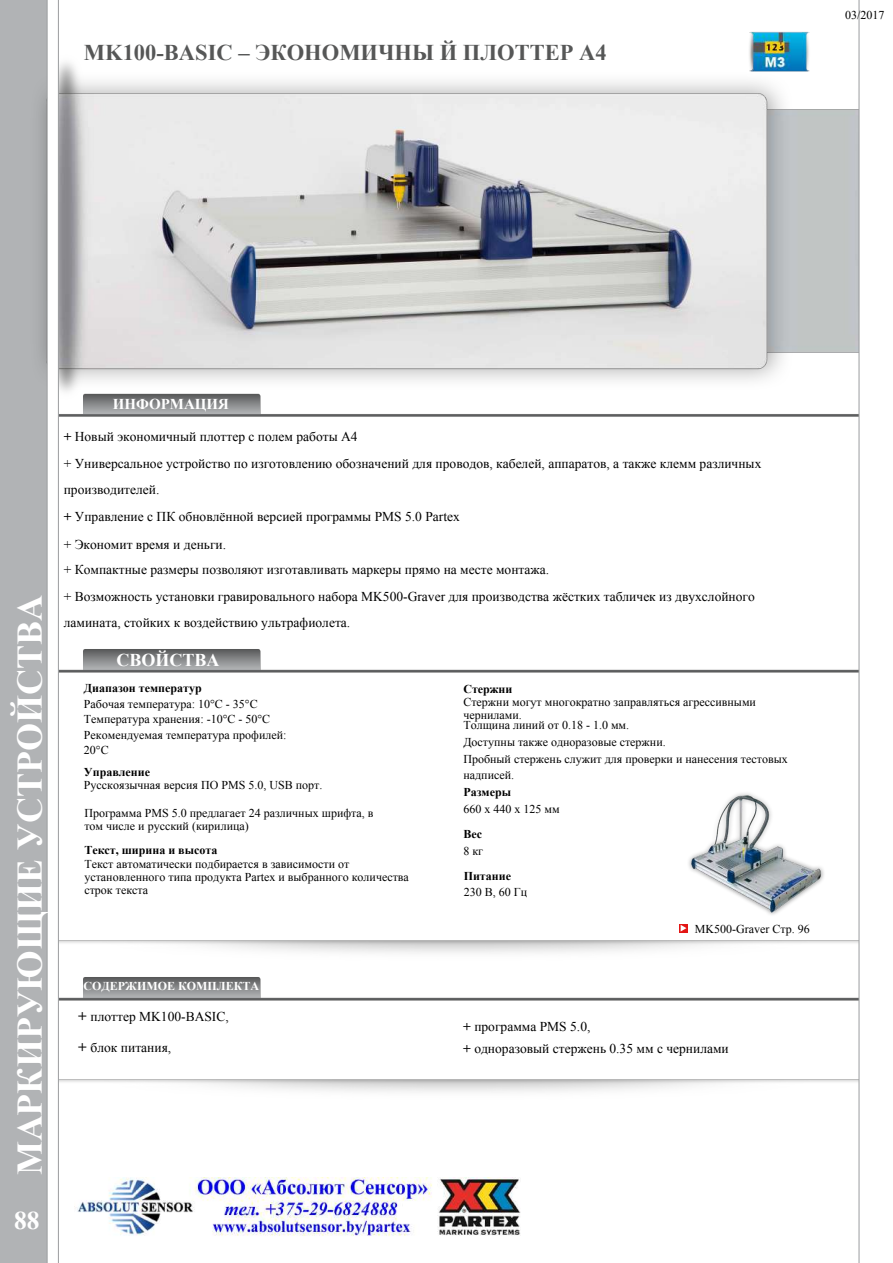
<style>
.page{position:relative;width:893px;height:1263px;background:#fff}
.page>*{position:absolute;margin:0;border:0;box-sizing:border-box;transform-origin:0 0}
.t1{font:700 36px "Times New Roman";color:#fff}
.t2{font:700 25.5px "Times New Roman";color:#fff}
.t3{font:700 22.5px "Times New Roman";color:#565757}
.t4{font:700 18px "Times New Roman";color:#fff}
.t5{font:700 15px "Times New Roman";color:#fff}
.t6{font:13.5px/26.5px "Times New Roman";color:#000}
.t7{font:12px/13.2px "Times New Roman";color:#000}
.t8{font:700 12px "Times New Roman";color:#000}
.t9{font:700 12px "Times New Roman";color:#fff}
.t10{font:12px "Times New Roman";color:#000}
.s1{font-weight:700}
.s2{font-style:inherit}
.s3{font-weight:700;font-size:15px}
</style>
<div class="page">
<div style="left:0;top:0;width:47px;height:1263px;background:#b1b3b5"></div>
<img style="left:59px;top:404px;width:800px;height:17px">
<img style="left:59px;top:646px;width:800px;height:30px">
<img style="left:59px;top:975px;width:800px;height:30px">
<img style="left:41px;top:0;width:818px;height:404px">
<svg style="left:47px;top:0;width:12px;height:1263px"></svg>
<svg style="left:859px;top:0;width:1px;height:1263px"></svg>
<img style="left:744px;top:0;width:72px;height:77px">
<img style="left:74px;top:1178px;width:447px;height:58px">
<img style="left:688px;top:793px;width:136px;height:122px">
<svg style="left:679px;top:924px;width:9px;height:8px"></svg>
<svg style="left:681px;top:925px;width:5px;height:6px"></svg>
<h3 class="t3" style="left:84px;top:37px;width:524px">MK100-BASIC – ЭКОНОМИЧНЫ Й ПЛОТТЕР А4</h3>
<p class="t7" style="left:845px;top:8px;width:41px">03/2017</p>
<h1 class="t1" style="left:5px;top:1175px;width:582px;rotate:-90deg">МАРКИРУЮЩИЕ УСТРОЙСТВА</h1>
<h2 class="t2" style="left:14px;top:1203px;width:27px">88</h2>
<p class="t5" style="left:113px;top:393px;width:118px">ИНФОРМАЦИЯ</p>
<p class="t6" style="left:64px;top:423px;width:699px"><span class="s1">+</span> Новый экономичный плоттер с по<span class="s2">л</span>ем работы А4<br>+ Универсальное устройство по изготовлению обозначений для проводов, кабелей, аппаратов, а также клемм различных производителей.<br><span class="s1">+</span> Управление с ПК обновлённой версией программы PMS 5.0 Partex</p>
<p class="t6" style="left:64px;top:532px;width:487px;line-height:24.6px">+ Экономит время и деньги.<br>+ Компактные размеры позволяют изготавливать маркеры прямо на месте монтажа.</p>
<p class="t6" style="left:64px;top:582px;width:693px">+ Возможность установки гравировального набора MK500-Graver для производства жёстких табличек из двухслойного ламината, стойких к воздействию ультрафиолета.</p>
<h3 class="t4" style="left:117px;top:648px;width:105px">СВОЙСТВА</h3>
<p class="t8" style="left:84px;top:680px;width:119px">Диапазон температур</p>
<p class="t7" style="left:84px;top:696px;width:204px;line-height:15.5px">Рабочая температура: 10°C - 35°C<br>Температура хранения: -10°C - 50°C<br>Рекомендуемая температура профилей:<br>20°C</p>
<p class="t8" style="left:84px;top:763px;width:68px">Управление</p>
<p class="t7" style="left:84px;top:778px;width:240px">Русскоязычная версия ПО PMS 5.0, USB порт.</p>
<p class="t7" style="left:84px;top:806px;width:291px">Программа PMS 5.0 предлагает 24 различных шрифта, в том числе и русский (кирилица)</p>
<p class="t8" style="left:84px;top:842px;width:134px">Текст, ширина и высота</p>
<p class="t7" style="left:84px;top:857px;width:326px">Текст автоматически подбирается в зависимости от установленного типа продукта Partex и выбранного количества строк текста</p>
<p class="t9" style="left:84px;top:978px;width:177px">СОДЕРЖИМОЕ КОМПЛЕКТА</p>
<p class="t6" style="left:78px;top:1003px;width:152px"><span class="s3">+</span> плоттер MK100-BASIC,</p>
<p class="t6" style="left:78px;top:1034px;width:94px"><span class="s3">+</span> блок питания,</p>
<p class="t8" style="left:463px;top:680px;width:51px">Стержни</p>
<p class="t7" style="left:463px;top:695px;width:294px">Стержни могут многократно заправляться агрессивными чернилами.</p>
<p class="t7" style="left:463px;top:717px;width:326px;line-height:16.6px">Толщина линий от 0.18 - 1.0 мм.<br>Доступны также одноразовые стержни.<br>Пробный стержень служит для проверки и нанесения тестовых надписей.</p>
<p class="t8" style="left:463px;top:784px;width:49px">Размеры</p>
<p class="t7" style="left:463px;top:802px;width:98px">660 x 440 x 125 мм</p>
<p class="t8" style="left:463px;top:826px;width:20px">Вес</p>
<p class="t7" style="left:463px;top:844px;width:21px">8 кг</p>
<p class="t8" style="left:464px;top:867px;width:49px">Питание</p>
<p class="t7" style="left:464px;top:885px;width:65px">230 В, 60 Гц</p>
<p class="t10" style="left:695px;top:921px;width:116px">MK500-Graver <span class="s2">Стр.</span> 96</p>
<p class="t6" style="left:463px;top:1015px;width:267px;line-height:22.2px"><span class="s1">+</span> программа PMS 5.0,<br><span class="s1">+</span> одноразовый стержень 0.35 мм с чернилами</p>
</div>
